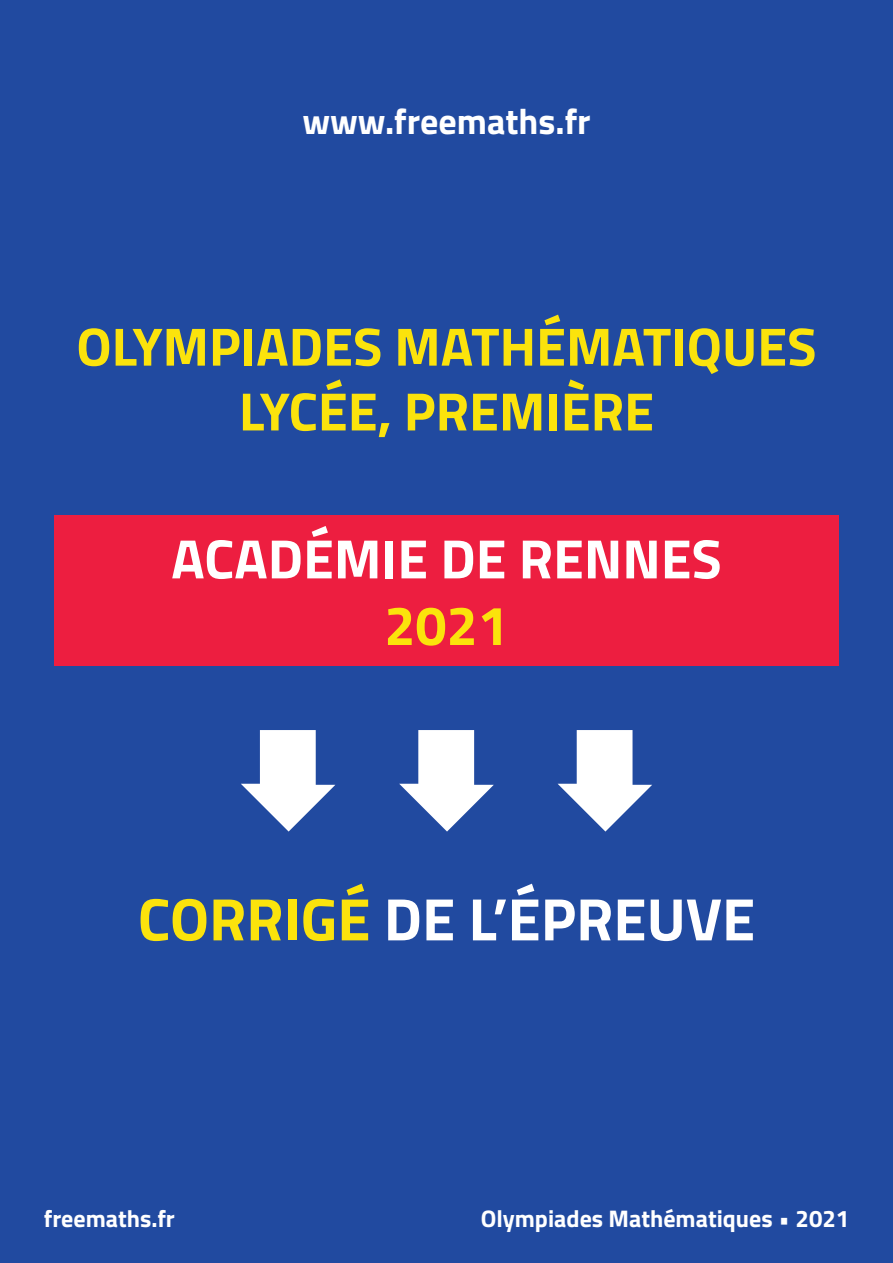
<style>
.page{position:relative;width:893px;height:1263px;background:#214aa0}
.page>*{position:absolute;margin:0;border:0;box-sizing:border-box;transform-origin:0 0}
.t1{font:700 60px "Titillium";color:#fff}
.t2{font:700 55.5px/66.6px "Titillium";color:#fff;text-align:center}
.t3{font:700 54px/64.8px "Titillium";color:#fbe30c;text-align:center}
.t4{font:700 36px "Titillium";color:#fff}
.t5{font:700 24px "Titillium";color:#fff}
.s1{color:#fbe30c}
</style>
<div class="page">
<svg style="left:241px;top:730px;width:94px;height:101px"></svg>
<svg style="left:399px;top:730px;width:95px;height:101px"></svg>
<svg style="left:558px;top:730px;width:94px;height:101px"></svg>
<div style="left:54px;top:515px;width:785px;height:151px;background:#ed1e40"></div>
<h3 class="t4" style="left:302px;top:94px;width:290px">www.freemaths.fr</h3>
<h3 class="t3" style="left:76px;top:312px;width:742px">OLYMPIADES MATHÉMATIQUES<br>LYCÉE, PREMIÈRE</h3>
<p class="t2" style="left:171px;top:523px;width:552px">ACADÉMIE DE RENNES<br><span class="s1">2021</span></p>
<h1 class="t1" style="left:138px;top:873px;width:619px"><span class="s1">CORRIGÉ</span> DE L’ÉPREUVE</h1>
<p class="t5" style="left:44px;top:1200px;width:133px">freemaths.fr</p>
<p class="t5" style="left:481px;top:1200px;width:370px">Olympiades Mathématiques • 2021</p>
</div>
